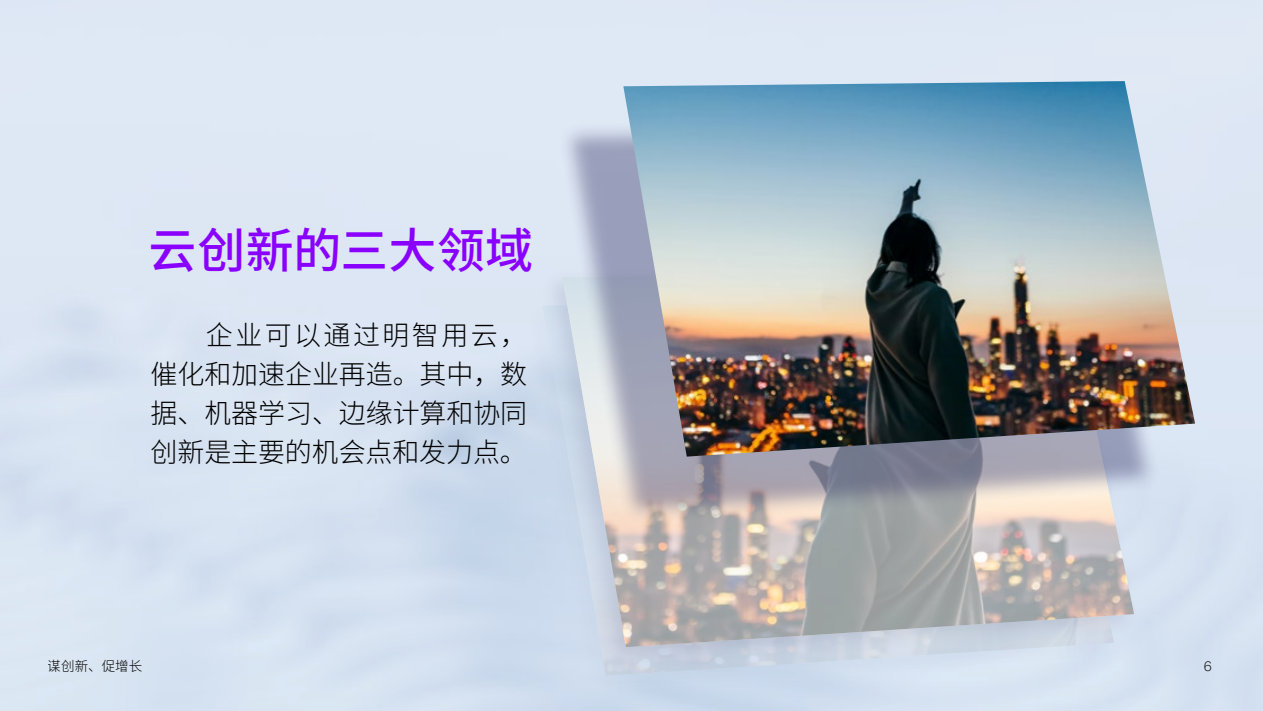
<style>
.page{position:relative;width:1263px;height:711px;background:#fff}
.page>*{position:absolute;margin:0;border:0;box-sizing:border-box;transform-origin:0 0}
.t1{font:500 48px "Source Han Sans CN";letter-spacing:.005em;color:#8900ff}
.t2{font:300 27px/39px "Source Han Sans CN";letter-spacing:-.005em;color:#000;text-align:justify}
.t3{font:300 13.5px "Source Han Sans CN";color:#000}
.t4{font:300 13.5px "Graphik";color:#000}
</style>
<div class="page">
<div style="left:0;top:0;width:1263px;height:710px;background:#dce6f3"></div>
<div style="left:519px;top:290px;width:601px;height:407px;background:#323264;opacity:.12"></div>
<svg style="left:533px;top:290px;width:342px;height:420px;fill:#cbdaed"></svg>
<div style="left:539px;top:262px;width:601px;height:406px;background:#323264;opacity:.12"></div>
<svg style="left:553px;top:262px;width:581px;height:438px;fill:#cfdcee"></svg>
<img style="left:562px;top:523px;width:572px;height:123px">
<div style="left:558px;top:117px;width:601px;height:406px;background:#323264;opacity:.4"></div>
<img style="left:623px;top:81px;width:572px;height:375px">
<h1 class="t1" style="left:148px;top:223px;width:386px">云创新的三大领域</h1>
<p class="t2" style="left:151px;top:316px;width:378px;text-indent:55px">企业可以通过明智用云，催化和加速企业再造。其中，数据、机器学习、边缘计算和协同创新是主要的机会点和发力点。</p>
<p class="t3" style="left:48px;top:657px;width:96px">谋创新、促增长</p>
<p class="t4" style="left:1204px;top:655px;width:10px">6</p>
</div>
